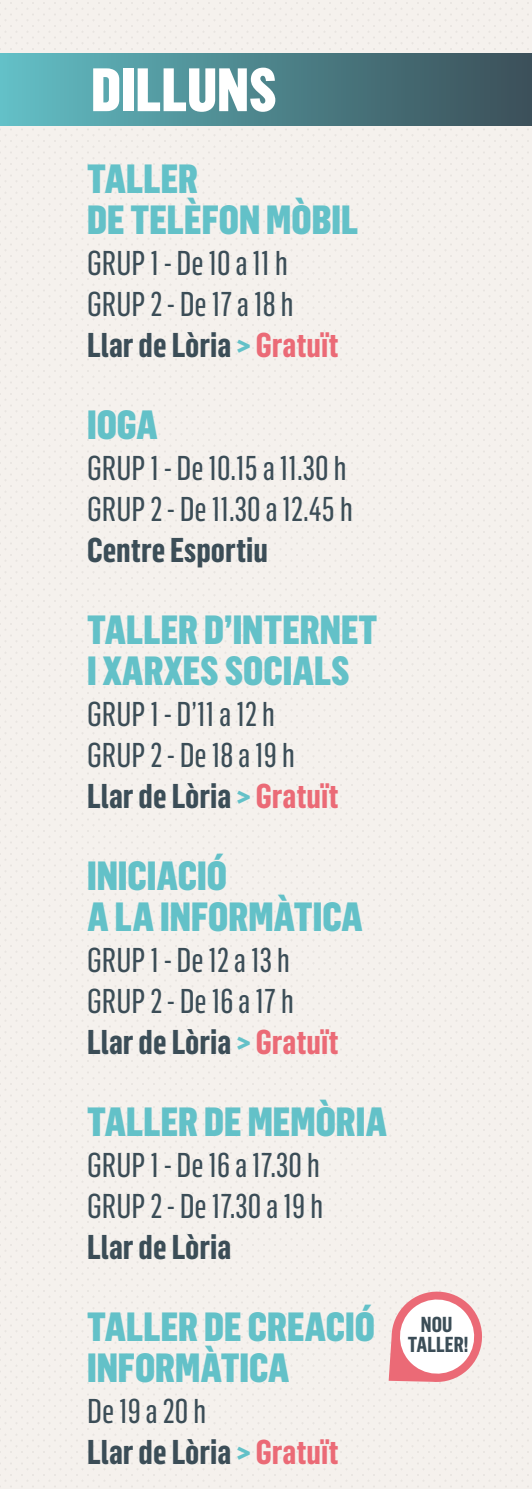
<style>
.page{position:relative;width:532px;height:1489px;background:#fff}
.page>*{position:absolute;margin:0;border:0;box-sizing:border-box;transform-origin:0 0}
.t1{font:900 60px "Flama Condensed";color:#fff}
.t2{font:900 40px/41px "Flama Condensed";color:#63c1c8}
.t3{font:33.75px/41px "Flama Condensed Basic";color:#3b4d57}
.t4{font:700 33.75px "Flama Condensed";color:#3b4d57}
.t5{font:700 21.25px/20px "Flama Condensed";color:#3b4d57;text-align:center}
.s1{font-weight:900;color:#63c1c8}
.s2{color:#eb6a76}
</style>
<div class="page">
<div style="left:0;top:1px;width:532px;height:1487px;background:#f5f1ed"></div>
<div style="left:0;top:53px;width:532px;height:73px;background:linear-gradient(to right,#62bec4,#3b4d56)"></div>
<svg style="left:388px;top:1290px;width:97px;height:92px"></svg>
<h1 class="t1" style="left:91px;top:51px;width:187px">DILLUNS</h1>
<p class="t2" style="left:87px;top:157px;width:273px">TALLER<br>DE TELÈFON MÒBIL</p>
<p class="t3" style="left:87px;top:241px;width:208px">GRUP 1 - De 10 a 11 h<br>GRUP 2 - De 17 a 18 h</p>
<p class="t4" style="left:87px;top:323px;width:253px">Llar de Lòria <span class="s1">&gt;</span> <span class="s2">Gratuït</span></p>
<p class="t2" style="left:87px;top:403px;width:72px">IOGA</p>
<p class="t3" style="left:87px;top:446px;width:267px">GRUP 1 - De 10.15 a 11.30 h<br>GRUP 2 - De 11.30 a 12.45 h</p>
<p class="t4" style="left:87px;top:528px;width:182px">Centre Esportiu</p>
<p class="t2" style="left:87px;top:608px;width:292px">TALLER D’INTERNET<br>I XARXES SOCIALS</p>
<p class="t3" style="left:87px;top:692px;width:209px">GRUP 1 - D’11 a 12 h<br>GRUP 2 - De 18 a 19 h</p>
<p class="t4" style="left:87px;top:774px;width:253px">Llar de Lòria <span class="s1">&gt;</span> <span class="s2">Gratuït</span></p>
<p class="t2" style="left:87px;top:854px;width:277px">INICIACIÓ<br>A LA INFORMÀTICA</p>
<p class="t3" style="left:87px;top:938px;width:208px">GRUP 1 - De 12 a 13 h<br>GRUP 2 - De 16 a 17 h</p>
<p class="t4" style="left:87px;top:1020px;width:253px">Llar de Lòria <span class="s1">&gt;</span> <span class="s2">Gratuït</span></p>
<p class="t2" style="left:87px;top:1100px;width:302px">TALLER DE MEMÒRIA</p>
<p class="t3" style="left:87px;top:1143px;width:237px">GRUP 1 - De 16 a 17.30 h<br>GRUP 2 - De 17.30 a 19 h</p>
<p class="t4" style="left:87px;top:1225px;width:146px">Llar de Lòria</p>
<p class="t2" style="left:87px;top:1305px;width:289px">TALLER DE CREACIÓ<br>INFORMÀTICA</p>
<p class="t3" style="left:87px;top:1389px;width:121px">De 19 a 20 h</p>
<p class="t4" style="left:87px;top:1430px;width:253px">Llar de Lòria <span class="s1">&gt;</span> <span class="s2">Gratuït</span></p>
<p class="t5" style="left:407px;top:1313px;width:62px">NOU<br>TALLER!</p>
</div>
